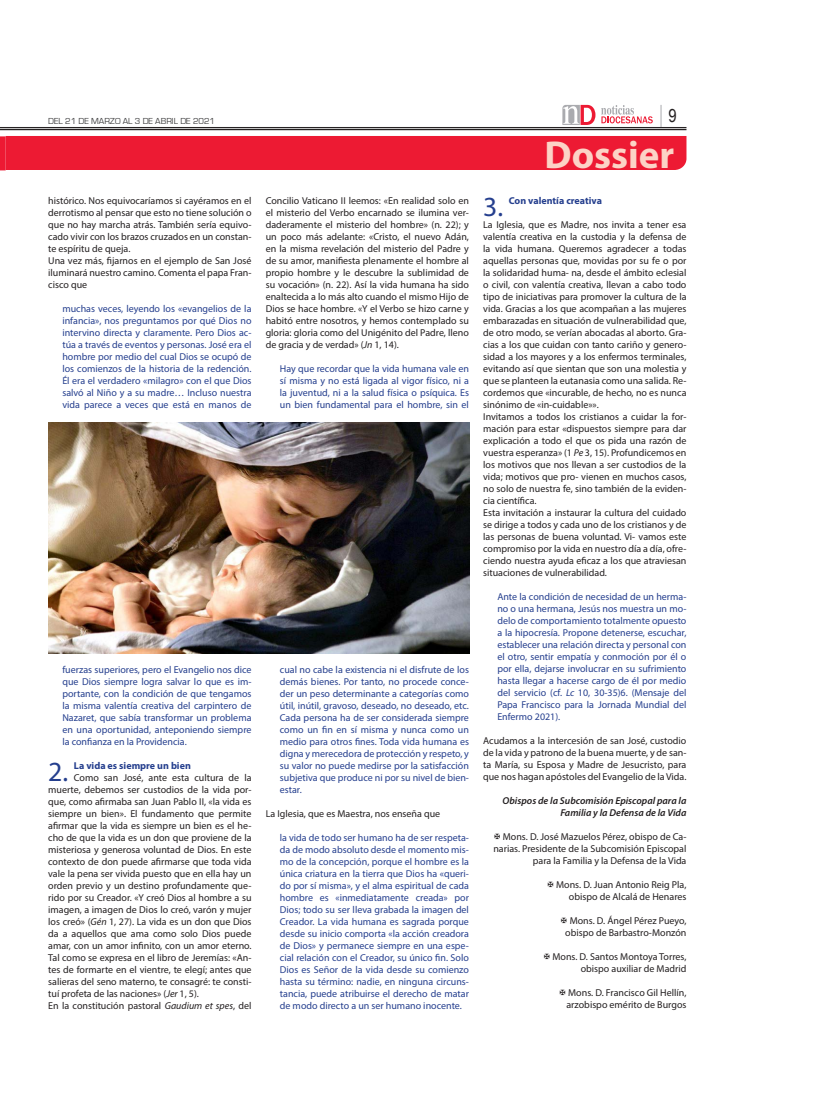
<style>
.page{position:relative;width:834px;height:1117px;background:#fff}
.page>*{position:absolute;margin:0;border:0;box-sizing:border-box;transform-origin:0 0}
.t1{font:700 39px "Myriad Pro";color:#fcd3c6}
.Párrafo_NODI{font:27.8px "Myriad Pro";color:#253f8e}
.t2{font:18px "Arial Narrow";color:#231f20}
.Párrafo_NODI-2{font:10px/12px "Myriad Pro";color:#231f20;text-align:justify}
.Párrafo_NODI-3{font:10px/12px "Myriad Pro";color:#253f8e;text-align:justify}
.Párrafo_NODI-4{font:italic 600 10px/12px "Myriad Pro";color:#231f20;text-align:right}
.Párrafo_NODI-5{font:700 10px "Myriad Pro";color:#253f8e}
.t3{font:9px "Eurostile";color:#3e3e3f}
.s1{font-style:italic}
</style>
<div class="page">
<hr style="left:0;top:127px;width:686px;height:1px;background:#231f20">
<hr style="left:0;top:129px;width:686px;height:1px;background:#231f20">
<svg style="left:562px;top:105px;width:33px;height:20px"></svg>
<svg style="left:601px;top:105px;width:51px;height:18px"></svg>
<svg style="left:660px;top:105px;width:1px;height:22px"></svg>
<div style="left:0;top:136px;width:686px;height:34px;background:#ed1a33"></div>
<img style="left:48px;top:423px;width:421px;height:230px">
<p class="t3" style="left:48px;top:116px;width:168px">DEL 21 DE MARZO AL 3 DE ABRIL DE 2021</p>
<p class="t2" style="left:668px;top:102px;width:10px">9</p>
<p class="t1" style="left:544px;top:129px;width:131px">Do sier</p>
<p class="Párrafo_NODI-2" style="left:48px;top:194px;width:205px">histórico. Nos equivocaríamos si cayéramos en el derrotismo al pensar que esto no tiene solución o que no hay marcha atrás. También sería equivo&shy;cado vivir con los brazos cruzados en un constan&shy;te espíritu de queja.</p>
<p class="Párrafo_NODI-2" style="left:48px;top:254px;width:205px">Una vez más, fijarnos en el ejemplo de San José iluminará nuestro camino. Comenta el papa Fran&shy;cisco que</p>
<p class="Párrafo_NODI-3" style="left:62px;top:302px;width:191px">muchas veces, leyendo los «evangelios de la infancia», nos preguntamos por qué Dios no intervino directa y claramente. Pero Dios ac&shy;túa a través de eventos y personas. José era el hombre por medio del cual Dios se ocupó de los comienzos de la historia de la redención.<br>Él era el verdadero «milagro» con el que Dios salvó al Niño y a su madre… Incluso nuestra vida parece a veces que está en manos de</p>
<p class="Párrafo_NODI-2" style="left:266px;top:194px;width:205px">Concilio Vaticano II leemos: «En realidad solo en el misterio del Verbo encarnado se ilumina ver&shy;daderamente el misterio del hombre» (n. 22); y un poco más adelante: «Cristo, el nuevo Adán, en la misma revelación del misterio del Padre y de su amor, manifiesta plenamente el hombre al propio hombre y le descubre la sublimidad de su vocación» (n. 22). Así la vida humana ha sido enaltecida a lo más alto cuando el mismo Hijo de Dios se hace hombre. «Y el Verbo se hizo carne y habitó entre nosotros, y hemos contemplado su gloria: gloria como del Unigénito del Padre, lleno de gracia y de verdad» (<span class="s1">Jn</span> 1, 14).</p>
<p class="Párrafo_NODI-3" style="left:280px;top:362px;width:191px">Hay que recordar que la vida humana vale en sí misma y no está ligada al vigor físico, ni a la juventud, ni a la salud física o psíquica. Es un bien fundamental para el hombre, sin el</p>
<p class="Párrafo_NODI" style="left:483px;top:189px;width:22px">3.</p>
<p class="Párrafo_NODI-5" style="left:508px;top:194px;width:95px">Con valentía creativa</p>
<p class="Párrafo_NODI-2" style="left:483px;top:218px;width:205px">La Iglesia, que es Madre, nos invita a tener esa valentía creativa en la custodia y la defensa de la vida humana. Queremos agradecer a todas aquellas personas que, movidas por su fe o por la solidaridad huma- na, desde el ámbito eclesial o civil, con valentía creativa, llevan a cabo todo tipo de iniciativas para promover la cultura de la vida. Gracias a los que acompañan a las mujeres embarazadas en situación de vulnerabilidad que, de otro modo, se verían abocadas al aborto. Gra&shy;cias a los que cuidan con tanto cariño y genero&shy;sidad a los mayores y a los enfermos terminales, evitando así que sientan que son una molestia y que se planteen la eutanasia como una salida. Re&shy;cordemos que «incurable, de hecho, no es nunca sinónimo de «in-cuidable»».</p>
<p class="Párrafo_NODI-2" style="left:483px;top:410px;width:205px">Invitamos a todos los cristianos a cuidar la for&shy;mación para estar «dispuestos siempre para dar explicación a todo el que os pida una razón de vuestra esperanza» (1 <span class="s1">Pe</span> 3, 15). Profundicemos en los motivos que nos llevan a ser custodios de la vida; motivos que pro- vienen en muchos casos, no solo de nuestra fe, sino también de la eviden&shy;cia científica.</p>
<p class="Párrafo_NODI-2" style="left:483px;top:506px;width:205px">Esta invitación a instaurar la cultura del cuidado se dirige a todos y cada uno de los cristianos y de las personas de buena voluntad. Vi- vamos este compromiso por la vida en nuestro día a día, ofre&shy;ciendo nuestra ayuda eficaz a los que atraviesan situaciones de vulnerabilidad.</p>
<p class="Párrafo_NODI-3" style="left:497px;top:590px;width:190px">Ante la condición de necesidad de un herma&shy;no o una hermana, Jesús nos muestra un mo&shy;delo de comportamiento totalmente opuesto a la hipocresía. Propone detenerse, escuchar, establecer una relación directa y personal con el otro, sentir empatía y conmoción por él o por ella, dejarse involucrar en su sufrimiento hasta llegar a hacerse cargo de él por medio del servicio (cf. <span class="s1">Lc</span> 10, 30-35)6. (Mensaje del Papa Francisco para la Jornada Mundial del Enfermo 2021).</p>
<p class="Párrafo_NODI-2" style="left:483px;top:734px;width:205px">Acudamos a la intercesión de san José, custodio de la vida y patrono de la buena muerte, y de san&shy;ta María, su Esposa y Madre de Jesucristo, para que nos hagan apóstoles del Evangelio de la Vida.</p>
<p class="Párrafo_NODI-4" style="left:502px;top:794px;width:185px">Obispos de la Subcomisión Episcopal para la<br>Familia y la Defensa de la Vida</p>
<p class="Párrafo_NODI-2" style="left:493px;top:830px;width:194px;text-align:right">Mons. D. José Mazuelos Pérez, obispo de Ca&shy;narias. Presidente de la Subcomisión Episcopal para la Familia y la Defensa de la Vida</p>
<p class="Párrafo_NODI-2" style="left:556px;top:878px;width:132px">Mons. D. Juan Antonio Reig Pla,</p>
<p class="Párrafo_NODI-2" style="left:569px;top:890px;width:119px">obispo de Alcalá de Henares</p>
<p class="Párrafo_NODI-2" style="left:569px;top:914px;width:118px">Mons. D. Ángel Pérez Pueyo,</p>
<p class="Párrafo_NODI-2" style="left:565px;top:926px;width:123px">obispo de Barbastro-Monzón</p>
<p class="Párrafo_NODI-2" style="left:552px;top:950px;width:135px">Mons. D. Santos Montoya Torres,</p>
<p class="Párrafo_NODI-2" style="left:580px;top:962px;width:107px">obispo auxiliar de Madrid</p>
<p class="Párrafo_NODI-2" style="left:568px;top:986px;width:120px">Mons. D. Francisco Gil Hellín,</p>
<p class="Párrafo_NODI-2" style="left:566px;top:998px;width:121px">arzobispo emérito de Burgos</p>
<p class="Párrafo_NODI-3" style="left:280px;top:663px;width:190px">cual no cabe la existencia ni el disfrute de los demás bienes. Por tanto, no procede conce&shy;der un peso determinante a categorías como útil, inútil, gravoso, deseado, no deseado, etc.<br>Cada persona ha de ser considerada siempre como un fin en sí misma y nunca como un medio para otros fines. Toda vida humana es digna y merecedora de protección y respeto, y su valor no puede medirse por la satisfacción subjetiva que produce ni por su nivel de bien&shy;estar.</p>
<p class="Párrafo_NODI-2" style="left:266px;top:807px;width:176px">La Iglesia, que es Maestra, nos enseña que</p>
<p class="Párrafo_NODI-3" style="left:280px;top:831px;width:190px">la vida de todo ser humano ha de ser respeta&shy;da de modo absoluto desde el momento mis&shy;mo de la concepción, porque el hombre es la única criatura en la tierra que Dios ha «queri&shy;do por sí misma», y el alma espiritual de cada hombre es «inmediatamente creada» por Dios; todo su ser lleva grabada la imagen del Creador. La vida humana es sagrada porque desde su inicio comporta «la acción creadora de Dios» y permanece siempre en una espe&shy;cial relación con el Creador, su único fin. Solo Dios es Señor de la vida desde su comienzo hasta su término: nadie, en ninguna circuns&shy;tancia, puede atribuirse el derecho de matar de modo directo a un ser humano inocente.</p>
<p class="Párrafo_NODI-3" style="left:62px;top:663px;width:190px">fuerzas superiores, pero el Evangelio nos dice que Dios siempre logra salvar lo que es im&shy;portante, con la condición de que tengamos la misma valentía creativa del carpintero de Nazaret, que sabía transformar un problema en una oportunidad, anteponiendo siempre la confianza en la Providencia.</p>
<p class="Párrafo_NODI" style="left:48px;top:755px;width:22px">2.</p>
<p class="Párrafo_NODI-5" style="left:74px;top:759px;width:118px">La vida es siempre un bien</p>
<p class="Párrafo_NODI-2" style="left:48px;top:771px;width:205px;text-indent:26px">Como san José, ante esta cultura de la muerte, debemos ser custodios de la vida por&shy;que, como afirmaba san Juan Pablo II, «la vida es siempre un bien». El fundamento que permite afirmar que la vida es siempre un bien es el he&shy;cho de que la vida es un don que proviene de la misteriosa y generosa voluntad de Dios. En este contexto de don puede afirmarse que toda vida vale la pena ser vivida puesto que en ella hay un orden previo y un destino profundamente que&shy;rido por su Creador. «Y creó Dios al hombre a su imagen, a imagen de Dios lo creó, varón y mujer los creó» (<span class="s1">Gén</span> 1, 27). La vida es un don que Dios da a aquellos que ama como solo Dios puede amar, con un amor infinito, con un amor eterno.<br>Tal como se expresa en el libro de Jeremías: «An&shy;tes de formarte en el vientre, te elegí; antes que salieras del seno materno, te consagré: te consti&shy;tuí profeta de las naciones» (<span class="s1">Jer</span> 1, 5).</p>
<p class="Párrafo_NODI-2" style="left:48px;top:999px;width:205px">En la constitución pastoral <span class="s1">Gaudium et spes</span>, del</p>
</div>
